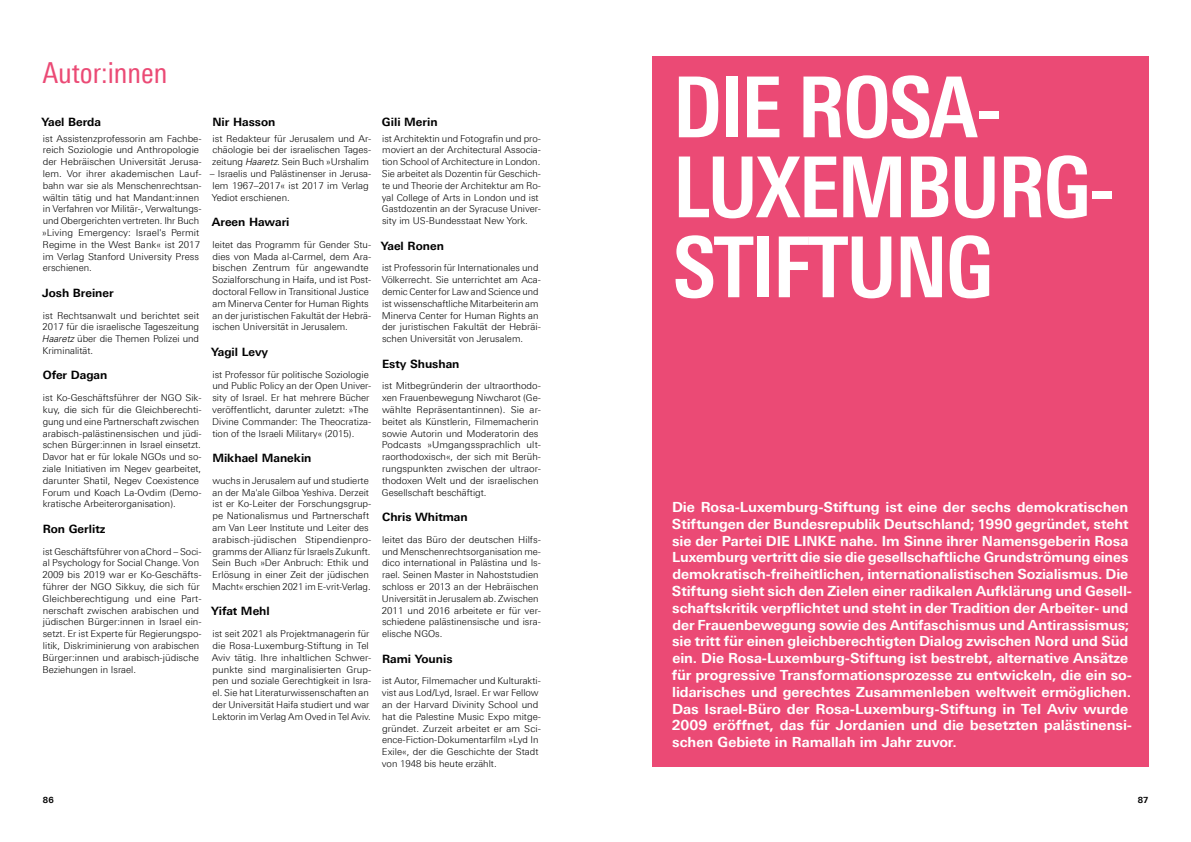
<style>
.page{position:relative;width:1191px;height:842px;background:#fff}
.page>*{position:absolute;margin:0;border:0;box-sizing:border-box;transform-origin:0 0}
.t1{font:700 84px/80px "Linotype Univers 620 Cn";letter-spacing:-.025em;color:#fff}
.t2{font:29px "Linotype Univers 420 Cn";color:#eb4a75}
.t3{font:700 14px/16.8px "Linotype Univers 630";letter-spacing:-.005em;color:#fff}
.t4{font:700 11.5px "Linotype Univers 630";color:#000}
.t5{font:300 9.5px/11.8px "Linotype Univers 330";color:#000}
.t6{font:700 8.5px "Linotype Univers 630";color:#000}
.s1{font-family:"Univers LT Std";font-style:italic}
</style>
<div class="page">
<div style="left:652px;top:57px;width:496px;height:710px;background:#eb4a75"></div>
<h2 class="t2" style="left:42px;top:62px;width:127px">Autor:innen</h2>
<p class="t4" style="left:41px;top:118px;width:61px">Yael Berda</p>
<p class="t5" style="left:42px;top:134px;width:161px">ist Assistenzprofessorin am Fachbe&shy;reich Soziologie und Anthropologie der Hebräischen Universität Jerusa&shy;lem. Vor ihrer akademischen Lauf&shy;bahn war sie als Menschenrechtsan&shy;wältin tätig und hat Mandant:innen in Verfahren vor Militär-, Verwaltungs&shy;und Obergerichten vertreten. Ihr Buch »Living Emergency: Israel's Permit Regime in the West Bank« ist 2017 im Verlag Stanford University Press erschienen.</p>
<p class="t4" style="left:42px;top:288px;width:73px">Josh Breiner</p>
<p class="t5" style="left:42px;top:311px;width:159px;text-align:justify">ist Rechtsanwalt und berichtet seit 2017 für die israelische Tageszeitung <span class="s1">Haaretz</span> über die Themen Polizei und Kriminalität.</p>
<p class="t4" style="left:43px;top:371px;width:66px">Ofer Dagan</p>
<p class="t5" style="left:42px;top:393px;width:161px">ist Ko-Geschäftsführer der NGO Sik&shy;kuy, die sich für die Gleichberechti&shy;gung und eine Partnerschaft zwischen arabisch-palästinensischen und jüdi&shy;schen Bürger:innen in Israel einsetzt.<br>Davor hat er für lokale NGOs und so&shy;ziale Initiativen im Negev gearbeitet, darunter Shatil, Negev Coexistence Forum und Koach La-Ovdim (Demo&shy;kratische Arbeiterorganisation).</p>
<p class="t4" style="left:43px;top:524px;width:64px">Ron Gerlitz</p>
<p class="t5" style="left:42px;top:547px;width:161px">ist Geschäftsführer von aChord – Soci&shy;al Psychology for Social Change. Von 2009 bis 2019 war er Ko-Geschäfts&shy;führer der NGO Sikkuy, die sich für Gleichberechtigung und eine Part&shy;nerschaft zwischen arabischen und jüdischen Bürger:innen in Israel ein&shy;setzt. Er ist Experte für Regierungspo&shy;litik, Diskriminierung von arabischen Bürger:innen und arabisch-jüdische Beziehungen in Israel.</p>
<p class="t4" style="left:212px;top:118px;width:65px">Nir Hasson</p>
<p class="t5" style="left:212px;top:134px;width:161px;text-align:justify">ist Redakteur für Jerusalem und Ar&shy;chäologie bei der israelischen Tages&shy;zeitung <span class="s1">Haaretz</span>. Sein Buch »Urshalim</p>
<p class="t5" style="left:210px;top:169px;width:163px">– Israelis und Palästinenser in Jerusa&shy;lem 1967–2017« ist 2017 im Verlag<br>Yediot erschienen.</p>
<p class="t4" style="left:212px;top:218px;width:79px">Areen Hawari</p>
<p class="t5" style="left:212px;top:240px;width:161px">leitet das Programm für Gender Stu&shy;dies von Mada al-Carmel, dem Ara&shy;bischen Zentrum für angewandte Sozialforschung in Haifa, und ist Post&shy;doctoral Fellow in Transitional Justice am Minerva Center for Human Rights an der juristischen Fakultät der Hebrä&shy;ischen Universität in Jerusalem.</p>
<p class="t4" style="left:211px;top:347px;width:59px">Yagil Levy</p>
<p class="t5" style="left:212px;top:370px;width:161px">ist Professor für politische Soziologie und Public Policy an der Open Univer&shy;sity of Israel. Er hat mehrere Bücher veröffentlicht, darunter zuletzt: »The Divine Commander: The Theocratiza&shy;tion of the Israeli Military« (2015).</p>
<p class="t4" style="left:212px;top:454px;width:101px">Mikhael Manekin</p>
<p class="t5" style="left:212px;top:476px;width:161px">wuchs in Jerusalem auf und studierte an der Ma'ale Gilboa Yeshiva. Derzeit ist er Ko-Leiter der Forschungsgrup&shy;pe Nationalismus und Partnerschaft am Van Leer Institute und Leiter des arabisch-jüdischen Stipendienpro&shy;gramms der Allianz für Israels Zukunft.<br>Sein Buch »Der Anbruch: Ethik und Erlösung in einer Zeit der jüdischen Macht« erschien 2021 im E-vrit-Verlag.</p>
<p class="t4" style="left:211px;top:607px;width:60px">Yifat Mehl</p>
<p class="t5" style="left:212px;top:629px;width:161px">ist seit 2021 als Projektmanagerin für die Rosa-Luxemburg-Stiftung in Tel Aviv tätig. Ihre inhaltlichen Schwer&shy;punkte sind marginalisierten Grup&shy;pen und soziale Gerechtigkeit in Isra&shy;el. Sie hat Literaturwissenschaften an der Universität Haifa studiert und war Lektorin im Verlag Am Oved in Tel Aviv.</p>
<p class="t4" style="left:382px;top:118px;width:57px">Gili Merin</p>
<p class="t5" style="left:382px;top:134px;width:161px">ist Architektin und Fotografin und pro&shy;moviert an der Architectural Associa&shy;tion School of Architecture in London.<br>Sie arbeitet als Dozentin für Geschich&shy;te und Theorie der Architektur am Ro&shy;yal College of Arts in London und ist Gastdozentin an der Syracuse Univer&shy;sity im US-Bundesstaat New York.</p>
<p class="t4" style="left:381px;top:241px;width:65px">Yael Ronen</p>
<p class="t5" style="left:382px;top:263px;width:161px">ist Professorin für Internationales und Völkerrecht. Sie unterrichtet am Aca&shy;demic Center for Law and Science und ist wissenschaftliche Mitarbeiterin am Minerva Center for Human Rights an der juristischen Fakultät der Hebräi&shy;schen Universität von Jerusalem.</p>
<p class="t4" style="left:382px;top:359px;width:79px">Esty Shushan</p>
<p class="t5" style="left:382px;top:381px;width:160px">ist Mitbegründerin der ultraorthodo&shy;xen Frauenbewegung Niwcharot (Ge&shy;wählte Repräsentantinnen). Sie ar&shy;beitet als Künstlerin, Filmemacherin sowie Autorin und Moderatorin des Podcasts »Umgangssprachlich ult&shy;raorthodoxisch«, der sich mit Berüh&shy;rungspunkten zwischen der ultraor&shy;thodoxen Welt und der israelischen Gesellschaft beschäftigt.</p>
<p class="t4" style="left:382px;top:513px;width:87px">Chris Whitman</p>
<p class="t5" style="left:382px;top:535px;width:161px">leitet das Büro der deutschen Hilfs&shy;und Menschenrechtsorganisation me&shy;dico international in Palästina und Is&shy;rael. Seinen Master in Nahoststudien schloss er 2013 an der Hebräischen Universität in Jerusalem ab. Zwischen 2011 und 2016 arbeitete er für ver&shy;schiedene palästinensische und isra&shy;elische NGOs.</p>
<p class="t4" style="left:382px;top:654px;width:72px">Rami Younis</p>
<p class="t5" style="left:382px;top:676px;width:161px">ist Autor, Filmemacher und Kulturakti&shy;vist aus Lod/Lyd, Israel. Er war Fellow an der Harvard Divinity School und hat die Palestine Music Expo mitge&shy;gründet. Zurzeit arbeitet er am Sci&shy;ence-Fiction-Dokumentarfilm »Lyd In Exile«, der die Geschichte der Stadt von 1948 bis heute erzählt.</p>
<h1 class="t1" style="left:673px;top:79px;width:444px">DIE ROSA-<br>LUXEMBURG-<br>STIFTUNG</h1>
<p class="t3" style="left:671px;top:500px;width:462px">Die Rosa-Luxemburg-Stiftung ist eine der sechs demokratischen Stiftungen der Bundesrepublik Deutschland; 1990 gegründet, steht sie der Partei DIE LINKE nahe. Im Sinne ihrer Namensgeberin Rosa Luxemburg vertritt die sie die gesellschaftliche Grundströmung eines demokratisch-freiheitlichen, internationalistischen Sozialismus. Die Stiftung sieht sich den Zielen einer radikalen Aufklärung und Gesell&shy;schaftskritik verpflichtet und steht in der Tradition der Arbeiter- und der Frauenbewegung sowie des Antifaschismus und Antirassismus; sie tritt für einen gleichberechtigten Dialog zwischen Nord und Süd ein. Die Rosa-Luxemburg-Stiftung ist bestrebt, alternative Ansätze für progressive Transformationsprozesse zu entwickeln, die ein so&shy;lidarisches und gerechtes Zusammenleben weltweit ermöglichen.<br>Das Israel-Büro der Rosa-Luxemburg-Stiftung in Tel Aviv wurde 2009 eröffnet, das für Jordanien und die besetzten palästinensi&shy;schen Gebiete in Ramallah im Jahr zuvor.</p>
<p class="t6" style="left:43px;top:796px;width:12px">86</p>
<p class="t6" style="left:1137px;top:796px;width:12px">87</p>
</div>
